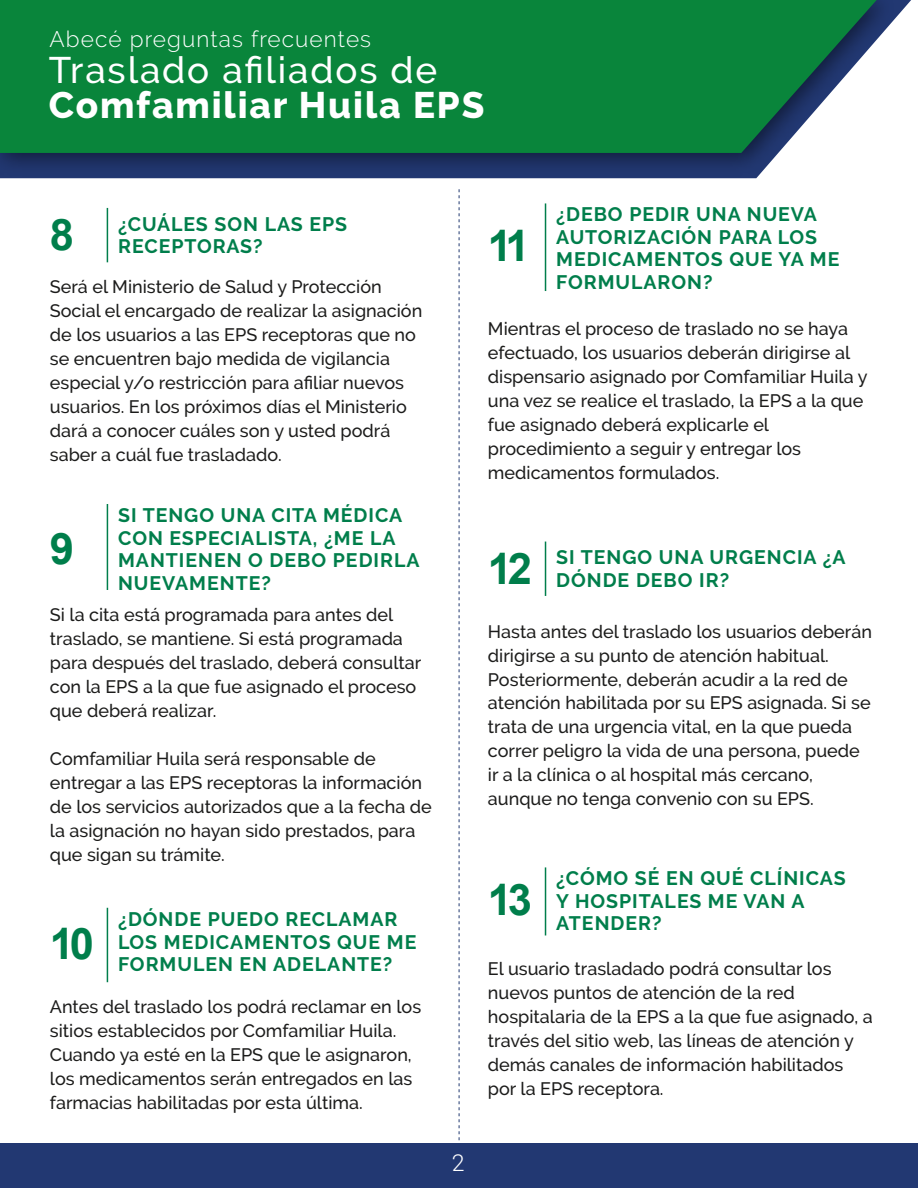
<style>
.page{position:relative;width:918px;height:1188px;background:#fff}
.page>*{position:absolute;margin:0;border:0;box-sizing:border-box;transform-origin:0 0}
.t1{font:700 43.5px "Arial";letter-spacing:-.1em;color:#007e4b}
.t2{font:500 36.75px "Raleway";letter-spacing:.05em;color:#fff}
.t3{font:800 36.75px "Raleway";letter-spacing:.05em;color:#fff}
.t4{font:300 23.25px "Roboto";color:#fff}
.t5{font:300 22.5px "Raleway";letter-spacing:.05em;color:#fff}
.t6{font:700 19.5px/22.5px "Raleway";letter-spacing:.05em;color:#007e4b}
.t7{font:500 18px/24px "Raleway";color:#1c1c1b}
</style>
<div class="page">
<div style="left:0;top:1144px;width:918px;height:44px;background:#223872"></div>
<svg style="left:459px;top:189px;width:1px;height:955px"></svg>
<img style="left:0;top:0;width:907px;height:179px">
<svg style="left:0;top:0;width:877px;height:153px;background:#148744"></svg>
<hr style="left:107px;top:208px;width:1px;height:54px;background:#007e4b">
<hr style="left:107px;top:504px;width:1px;height:86px;background:#007e4b">
<hr style="left:107px;top:908px;width:1px;height:74px;background:#007e4b">
<hr style="left:545px;top:203px;width:1px;height:88px;background:#007e4b">
<hr style="left:545px;top:542px;width:1px;height:54px;background:#007e4b">
<hr style="left:545px;top:867px;width:1px;height:68px;background:#007e4b">
<p class="t5" style="left:50px;top:30px;width:323px">Abecé preguntas frecuentes</p>
<h2 class="t2" style="left:49px;top:49px;width:390px">Traslado afiliados de</h2>
<h2 class="t3" style="left:49px;top:84px;width:437px">Comfamiliar Huila EPS</h2>
<h1 class="t1" style="left:50px;top:210px;width:26px">8</h1>
<p class="t6" style="left:118px;top:213px;width:231px">¿CUÁLES SON LAS EPS</p>
<p class="t6" style="left:118px;top:235px;width:146px">RECEPTORAS?</p>
<p class="t7" style="left:50px;top:275px;width:374px">Será el Ministerio de Salud y Protección Social el encargado de realizar la asignación de los usuarios a las EPS receptoras que no se encuentren bajo medida de vigilancia especial y/o restricción para afiliar nuevos usuarios. En los próximos días el Ministerio dará a conocer cuáles son y usted podrá saber a cuál fue trasladado.</p>
<h1 class="t1" style="left:50px;top:523px;width:26px">9</h1>
<p class="t6" style="left:118px;top:504px;width:303px">SI TENGO UNA CITA MÉDICA<br>CON ESPECIALISTA, ¿ME LA<br>MANTIENEN O DEBO PEDIRLA<br>NUEVAMENTE?</p>
<p class="t7" style="left:50px;top:603px;width:373px">Si la cita está programada para antes del traslado, se mantiene. Si está programada para después del traslado, deberá consultar con la EPS a la que fue asignado el proceso que deberá realizar.</p>
<p class="t7" style="left:50px;top:747px;width:384px">Comfamiliar Huila será responsable de entregar a las EPS receptoras la información de los servicios autorizados que a la fecha de la asignación no hayan sido prestados, para que sigan su trámite.</p>
<h1 class="t1" style="left:50px;top:918px;width:46px">10</h1>
<p class="t6" style="left:118px;top:908px;width:300px">¿DÓNDE PUEDO RECLAMAR<br>LOS MEDICAMENTOS QUE ME<br>FORMULEN EN ADELANTE?</p>
<p class="t7" style="left:50px;top:994px;width:373px">Antes del traslado los podrá reclamar en los sitios establecidos por Comfamiliar Huila.<br>Cuando ya esté en la EPS que le asignaron, los medicamentos serán entregados en las farmacias habilitadas por esta última.</p>
<p class="t4" style="left:452px;top:1149px;width:14px">2</p>
<h1 class="t1" style="left:488px;top:221px;width:43px">11</h1>
<p class="t6" style="left:556px;top:203px;width:285px">¿DEBO PEDIR UNA NUEVA<br>AUTORIZACIÓN PARA LOS<br>MEDICAMENTOS QUE YA ME<br>FORMULARON?</p>
<p class="t7" style="left:488px;top:316px;width:381px">Mientras el proceso de traslado no se haya efectuado, los usuarios deberán dirigirse al dispensario asignado por Comfamiliar Huila y una vez se realice el traslado, la EPS a la que fue asignado deberá explicarle el procedimiento a seguir y entregar los medicamentos formulados.</p>
<h1 class="t1" style="left:488px;top:543px;width:46px">12</h1>
<p class="t6" style="left:556px;top:546px;width:291px">SI TENGO UNA URGENCIA ¿A</p>
<p class="t6" style="left:556px;top:569px;width:175px">DÓNDE DEBO IR?</p>
<p class="t7" style="left:488px;top:619px;width:386px">Hasta antes del traslado los usuarios deberán dirigirse a su punto de atención habitual.<br>Posteriormente, deberán acudir a la red de atención habilitada por su EPS asignada. Si se trata de una urgencia vital, en la que pueda correr peligro la vida de una persona, puede ir a la clínica o al hospital más cercano, aunque no tenga convenio con su EPS.</p>
<h1 class="t1" style="left:488px;top:874px;width:46px">13</h1>
<p class="t6" style="left:556px;top:867px;width:291px">¿CÓMO SÉ EN QUÉ CLÍNICAS<br>Y HOSPITALES ME VAN A<br>ATENDER?</p>
<p class="t7" style="left:488px;top:957px;width:386px">El usuario trasladado podrá consultar los nuevos puntos de atención de la red hospitalaria de la EPS a la que fue asignado, a través del sitio web, las líneas de atención y demás canales de información habilitados por la EPS receptora.</p>
</div>
